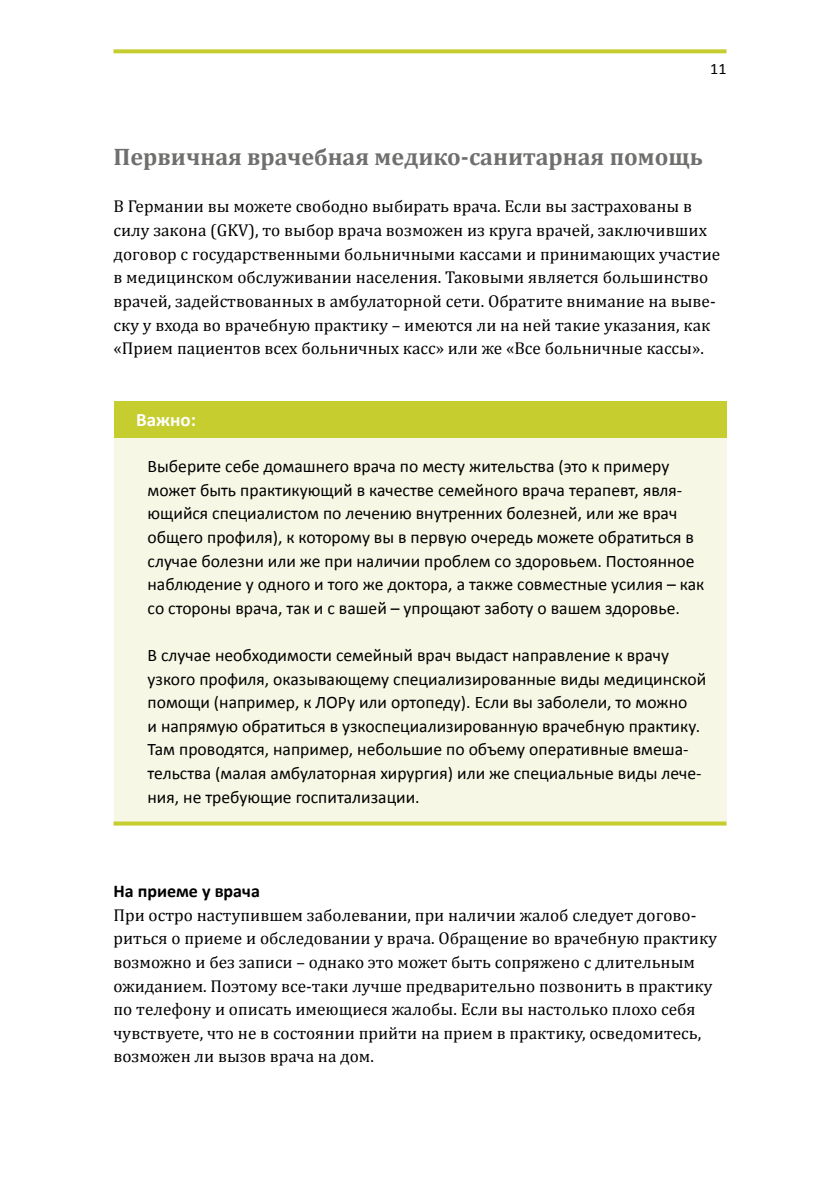
<style>
.page{position:relative;width:840px;height:1191px;background:#fff}
.page>*{position:absolute;margin:0;border:0;box-sizing:border-box;transform-origin:0 0}
.Zwischenüberschrift{font:700 24px "Cambria";color:#6f6f6e}
.t1{font:700 19px "Calibri";color:#fff}
.Fließtext_Serif{font:700 18px "Calibri";color:#000}
.Kasten{font:17.6px/23.6px "Calibri";color:#000}
.Fließtext_Serif-2{font:17.2px/23.6px "Cambria";color:#000}
.t2{font:16px "Calibri";color:#000}
</style>
<div class="page">
<svg style="left:113px;top:49px;width:613px;height:4px;background:#cad140"></svg>
<div style="left:113px;top:401px;width:613px;height:37px;background:#c6cd2f"></div>
<div style="left:113px;top:438px;width:613px;height:388px;background:#f7f7e6"></div>
<svg style="left:113px;top:821px;width:613px;height:4px;background:#ccd246"></svg>
<p class="t2" style="left:709px;top:59px;width:18px">11</p>
<h2 class="Zwischenüberschrift" style="left:113px;top:140px;width:590px">Первичная врачебная медико-санитарная помощь</h2>
<p class="Fließtext_Serif-2" style="left:113px;top:195px;width:608px">В Германии вы можете свободно выбирать врача. Если вы застрахованы в силу закона (GKV), то выбор врача возможен из круга врачей, заключивших договор с государственными больничными кассами и принимающих участие в медицинском обслуживании населения. Таковыми является большинство врачей, задействованных в амбулаторной сети. Обратите внимание на выве&shy;ску у входа во врачебную практику – имеются ли на ней такие указания, как «Прием пациентов всех больничных касс» или же «Все больничные кассы».</p>
<p class="t1" style="left:136px;top:407px;width:61px">Важно:</p>
<p class="Kasten" style="left:147px;top:454px;width:558px">Выберите себе домашнего врача по месту жительства (это к примеру может быть практикующий в качестве семейного врача терапевт, явля&shy;ющийся специалистом по лечению внутренних болезней, или же врач общего профиля), к которому вы в первую очередь можете обратиться в случае болезни или же при наличии проблем со здоровьем. Постоянное наблюдение у одного и того же доктора, а также совместные усилия – как со стороны врача, так и с вашей – упрощают заботу о вашем здоровье.</p>
<p class="Kasten" style="left:147px;top:643px;width:560px">В случае необходимости семейный врач выдаст направление к врачу узкого профиля, оказывающему специализированные виды медицинской помощи (например, к ЛОРу или ортопеду). Если вы заболели, то можно<br>и напрямую обратиться в узкоспециализированную врачебную практику.<br>Там проводятся, например, небольшие по объему оперативные вмеша&shy;тельства (малая амбулаторная хирургия) или же специальные виды лече&shy;ния, не требующие госпитализации.</p>
<p class="Fließtext_Serif" style="left:113px;top:879px;width:148px">На приеме у врача</p>
<p class="Fließtext_Serif-2" style="left:113px;top:903px;width:604px">При остро наступившем заболевании, при наличии жалоб следует догово&shy;риться о приеме и обследовании у врача. Обращение во врачебную практику возможно и без записи – однако это может быть сопряжено с длительным ожиданием. Поэтому все-таки лучше предварительно позвонить в практику по телефону и описать имеющиеся жалобы. Если вы настолько плохо себя чувствуете, что не в состоянии прийти на прием в практику, осведомитесь, возможен ли вызов врача на дом.</p>
</div>
